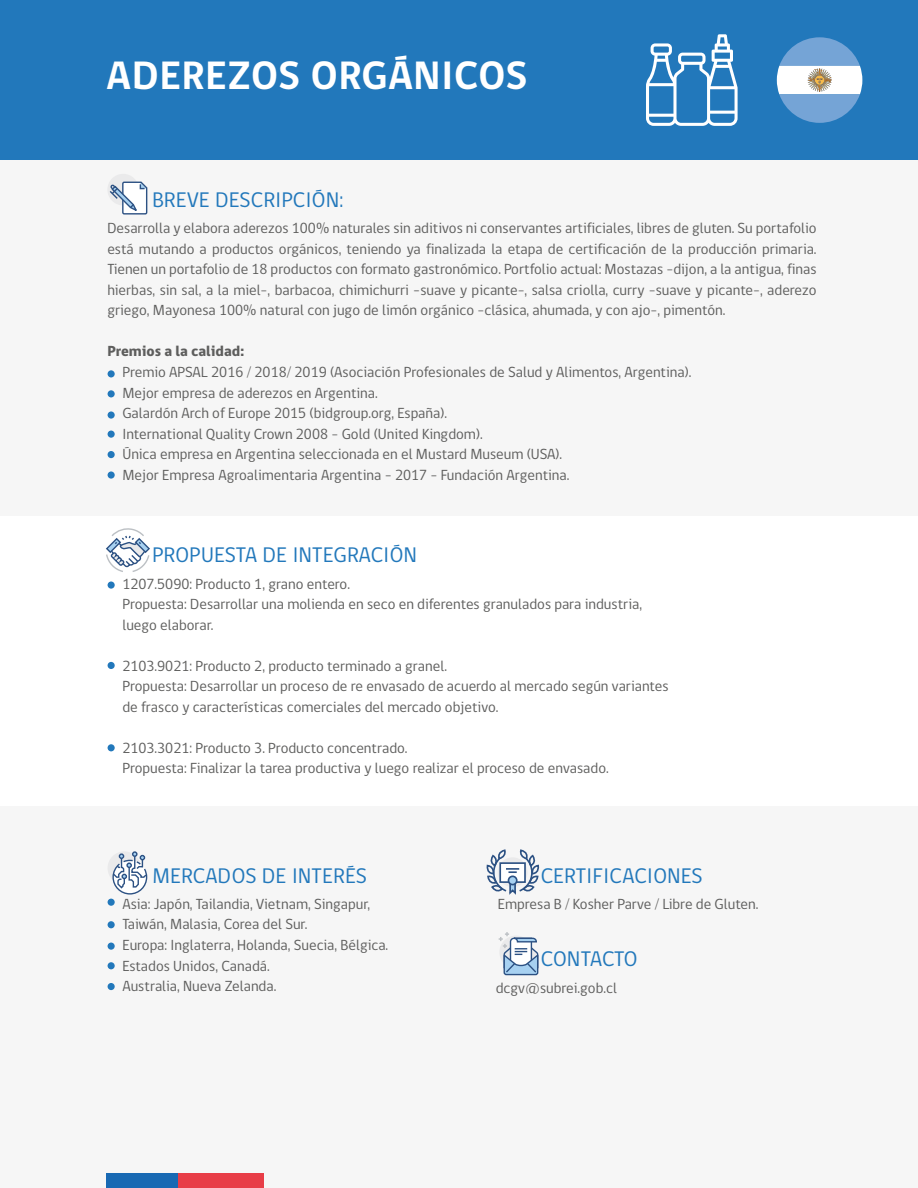
<style>
.page{position:relative;width:918px;height:1188px;background:#fff}
.page>*{position:absolute;margin:0;border:0;box-sizing:border-box;transform-origin:0 0}
.t1{font:700 40.65px "gob CL";letter-spacing:.02em;color:#fff}
.t2{font:21.6px "gob CL";letter-spacing:.02em;color:#2278bb}
.t3{font:21.6px "gob CL";color:#2278bb}
.t4{font:15px/20.5px "gob CL";color:#5e5e5d}
.t5{font:800 15px "gob CL";color:#5e5e5d}
</style>
<div class="page">
<div style="left:0;top:807px;width:918px;height:381px;background:#f6f6f6"></div>
<div style="left:0;top:0;width:918px;height:160px;background:#2278bb"></div>
<div style="left:108px;top:582px;width:7px;height:7px;background:#2278bb;border-radius:50%"></div>
<div style="left:108px;top:662px;width:7px;height:7px;background:#2278bb;border-radius:50%"></div>
<div style="left:108px;top:744px;width:7px;height:7px;background:#2278bb;border-radius:50%"></div>
<div style="left:108px;top:899px;width:7px;height:7px;background:#2278bb;border-radius:50%"></div>
<div style="left:108px;top:921px;width:7px;height:7px;background:#2278bb;border-radius:50%"></div>
<div style="left:108px;top:943px;width:7px;height:7px;background:#2278bb;border-radius:50%"></div>
<div style="left:108px;top:962px;width:7px;height:7px;background:#2278bb;border-radius:50%"></div>
<div style="left:108px;top:983px;width:7px;height:7px;background:#2278bb;border-radius:50%"></div>
<svg style="left:499px;top:932px;width:40px;height:44px"></svg>
<svg style="left:486px;top:849px;width:54px;height:46px"></svg>
<svg style="left:106px;top:528px;width:44px;height:44px"></svg>
<div style="left:108px;top:851px;width:33px;height:34px;background:#eaeaeb;border-radius:50%"></div>
<svg style="left:112px;top:851px;width:36px;height:44px"></svg>
<svg style="left:646px;top:34px;width:92px;height:92px"></svg>
<svg style="left:777px;top:37px;width:85px;height:86px"></svg>
<div style="left:0;top:160px;width:918px;height:356px;background:#f6f6f6"></div>
<div style="left:108px;top:370px;width:7px;height:7px;background:#2278bb;border-radius:50%"></div>
<div style="left:108px;top:390px;width:7px;height:7px;background:#2278bb;border-radius:50%"></div>
<div style="left:108px;top:411px;width:7px;height:8px;background:#2278bb;border-radius:50%"></div>
<div style="left:108px;top:451px;width:7px;height:7px;background:#2278bb;border-radius:50%"></div>
<div style="left:108px;top:431px;width:7px;height:7px;background:#2278bb;border-radius:50%"></div>
<div style="left:108px;top:471px;width:7px;height:8px;background:#2278bb;border-radius:50%"></div>
<div style="left:107px;top:174px;width:32px;height:31px;background:#eaeaeb;border-radius:50%"></div>
<svg style="left:109px;top:181px;width:39px;height:34px"></svg>
<div style="left:107px;top:1174px;width:71px;height:14px;background:#1869b3"></div>
<div style="left:178px;top:1174px;width:86px;height:14px;background:#e83d47"></div>
<h1 class="t1" style="left:107px;top:48px;width:422px">ADEREZOS ORGÁNICOS</h1>
<h2 class="t2" style="left:152px;top:185px;width:192px">BREVE DESCRIPCIÓN:</h2>
<p class="t4" style="left:107px;top:218px;width:711px;text-align:justify">Desarrolla y elabora aderezos 100% naturales sin aditivos ni conservantes artificiales, libres de gluten. Su portafolio está mutando a productos orgánicos, teniendo ya finalizada la etapa de certificación de la producción primaria.<br>Tienen un portafolio de 18 productos con formato gastronómico. Portfolio actual: Mostazas -dijon, a la antigua, finas hierbas, sin sal, a la miel-, barbacoa, chimichurri –suave y picante-, salsa criolla, curry -suave y picante-, aderezo griego, Mayonesa 100% natural con jugo de limón orgánico -clásica, ahumada, y con ajo-, pimentón.</p>
<p class="t5" style="left:107px;top:341px;width:138px">Premios a la calidad:</p>
<p class="t4" style="left:122px;top:362px;width:571px">Premio APSAL 2016 / 2018/ 2019 (Asociación Profesionales de Salud y Alimentos, Argentina).<br>Mejor empresa de aderezos en Argentina.<br>Galardón Arch of Europe 2015 (bidgroup.org, España).<br>International Quality Crown 2008 - Gold (United Kingdom).<br>Única empresa en Argentina seleccionada en el Mustard Museum (USA).<br>Mejor Empresa Agroalimentaria Argentina – 2017 – Fundación Argentina.</p>
<h2 class="t2" style="left:152px;top:540px;width:266px">PROPUESTA DE INTEGRACIÓN</h2>
<p class="t4" style="left:122px;top:574px;width:521px">1207.5090: Producto 1, grano entero.<br>Propuesta: Desarrollar una molienda en seco en diferentes granulados para industria, luego elaborar.</p>
<p class="t4" style="left:122px;top:656px;width:548px">2103.9021: Producto 2, producto terminado a granel.<br>Propuesta: Desarrollar un proceso de re envasado de acuerdo al mercado según variantes de frasco y características comerciales del mercado objetivo.</p>
<p class="t4" style="left:122px;top:738px;width:488px">2103.3021: Producto 3. Producto concentrado.<br>Propuesta: Finalizar la tarea productiva y luego realizar el proceso de envasado.</p>
<h2 class="t2" style="left:152px;top:861px;width:216px">MERCADOS DE INTERÉS</h2>
<p class="t4" style="left:122px;top:894px;width:267px">Asia: Japón, Tailandia, Vietnam, Singapur, Taiwán, Malasia, Corea del Sur.<br>Europa: Inglaterra, Holanda, Suecia, Bélgica.<br>Estados Unidos, Canadá.<br>Australia, Nueva Zelanda.</p>
<h2 class="t2" style="left:541px;top:861px;width:163px">CERTIFICACIONES</h2>
<p class="t4" style="left:498px;top:894px;width:262px">Empresa B / Kosher Parve / Libre de Gluten.</p>
<h2 class="t3" style="left:541px;top:944px;width:98px">CONTACTO</h2>
<p class="t4" style="left:496px;top:978px;width:123px">dcgv@subrei.gob.cl</p>
</div>
